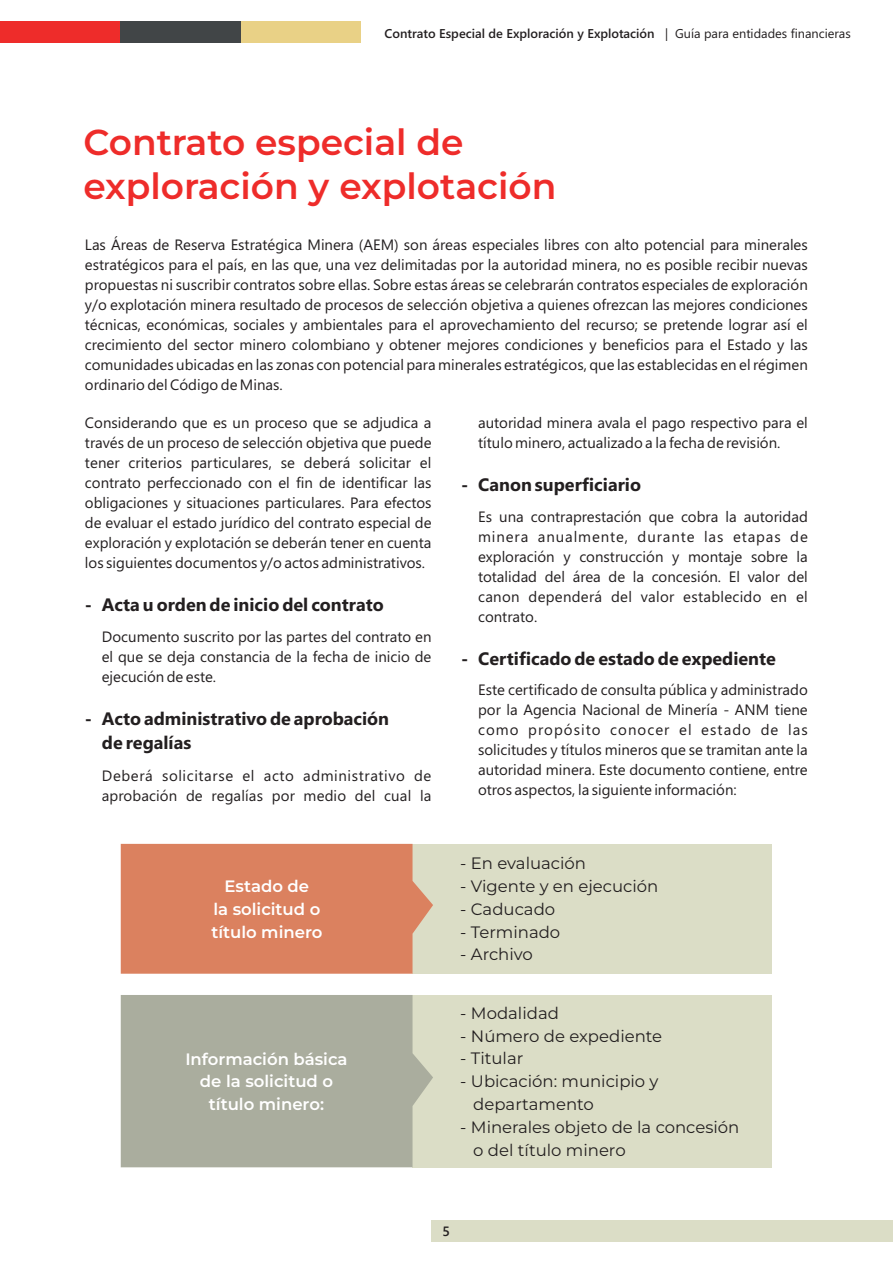
<style>
.page{position:relative;width:893px;height:1263px;background:#fff}
.page>*{position:absolute;margin:0;border:0;box-sizing:border-box;transform-origin:0 0}
.t1{font:600 36px/44.2px "Montserrat";color:#ee2c2a}
.t2{font:700 18px/24px "Segoe UI";color:#231f20}
.t3{font:16.5px/22.8px "Montserrat";color:#231f20}
.t4{font:600 16.5px/22.8px "Montserrat";color:#fff;text-align:center}
.t5{font:15px/20px "Segoe UI";color:#231f20;text-align:justify}
.t6{font:15px/20px "Segoe UI";letter-spacing:.035em;color:#231f20}
.t7{font:600 13.5px "Segoe UI";color:#231f20}
.t8{font:600 12.75px "Segoe UI";color:#231f20}
.s1{font-weight:400}
</style>
<div class="page">
<div style="left:431px;top:1220px;width:462px;height:22px;background:#dbddc6"></div>
<div style="left:240px;top:21px;width:121px;height:22px;background:#e9d186"></div>
<div style="left:120px;top:21px;width:120px;height:22px;background:#414547"></div>
<div style="left:0;top:21px;width:120px;height:22px;background:#ee2c2a"></div>
<div style="left:412px;top:844px;width:360px;height:130px;background:#dbddc6"></div>
<div style="left:412px;top:995px;width:360px;height:172px;background:#dbddc6"></div>
<div style="left:121px;top:844px;width:312px;height:130px;background:#db815f"></div>
<div style="left:121px;top:995px;width:312px;height:172px;background:#aaad9e"></div>
<p class="t8" style="left:385px;top:28px;width:468px">Contrato Especial de Exploración y Explotación <span class="s1">| Guía para entidades financieras</span></p>
<h1 class="t1" style="left:83px;top:120px;width:474px">Contrato especial de exploración y explotación</h1>
<p class="t5" style="left:85px;top:236px;width:724px">Las Áreas de Reserva Estratégica Minera (AEM) son áreas especiales libres con alto potencial para minerales estratégicos para el país, en las que, una vez delimitadas por la autoridad minera, no es posible recibir nuevas propuestas ni suscribir contratos sobre ellas. Sobre estas áreas se celebrarán contratos especiales de exploración y/o explotación minera resultado de procesos de selección objetiva a quienes ofrezcan las mejores condiciones técnicas, económicas, sociales y ambientales para el aprovechamiento del recurso; se pretende lograr así el crecimiento del sector minero colombiano y obtener mejores condiciones y beneficios para el Estado y las comunidades ubicadas en las zonas con potencial para minerales estratégicos, que las establecidas en el régimen ordinario del Código de Minas.</p>
<p class="t5" style="left:85px;top:414px;width:348px">Considerando que es un proceso que se adjudica a través de un proceso de selección objetiva que puede tener criterios particulares, se deberá solicitar el contrato perfeccionado con el fin de identificar las obligaciones y situaciones particulares. Para efectos de evaluar el estado jurídico del contrato especial de exploración y explotación se deberán tener en cuenta los siguientes documentos y/o actos administrativos.</p>
<p class="t2" style="left:85px;top:594px;width:300px">- Acta u orden de inicio del contrato</p>
<p class="t5" style="left:102px;top:628px;width:331px">Documento suscrito por las partes del contrato en el que se deja constancia de la fecha de inicio de ejecución de este.</p>
<p class="t2" style="left:102px;top:708px;width:289px;text-indent:-17px">- Acto administrativo de aprobación de regalías</p>
<p class="t6" style="left:102px;top:767px;width:331px">Deberá solicitarse el acto administrativo de aprobación de regalías por medio del cual la</p>
<p class="t5" style="left:478px;top:414px;width:331px">autoridad minera avala el pago respectivo para el título minero, actualizado a la fecha de revisión.</p>
<p class="t2" style="left:461px;top:474px;width:181px">- Canon superficiario</p>
<p class="t5" style="left:478px;top:508px;width:331px">Es una contraprestación que cobra la autoridad minera anualmente, durante las etapas de exploración y construcción y montaje sobre la totalidad del área de la concesión. El valor del canon dependerá del valor establecido en el contrato.</p>
<p class="t2" style="left:461px;top:648px;width:316px">- Certificado de estado de expediente</p>
<p class="t5" style="left:478px;top:682px;width:331px">Este certificado de consulta pública y administrado por la Agencia Nacional de Minería - ANM tiene como propósito conocer el estado de las solicitudes y títulos mineros que se tramitan ante la autoridad minera. Este documento contiene, entre otros aspectos, la siguiente información:</p>
<p class="t4" style="left:211px;top:875px;width:113px">Estado de<br>la solicitud o título minero</p>
<p class="t4" style="left:185px;top:1047px;width:164px">Información básica de la solicitud o título minero:</p>
<p class="t3" style="left:460px;top:852px;width:127px">- En evaluación</p>
<p class="t3" style="left:460px;top:875px;width:200px">- Vigente y en ejecución</p>
<p class="t3" style="left:460px;top:897px;width:96px">- Caducado</p>
<p class="t3" style="left:460px;top:920px;width:102px">- Terminado</p>
<p class="t3" style="left:460px;top:943px;width:74px">- Archivo</p>
<p class="t3" style="left:460px;top:1002px;width:100px">- Modalidad</p>
<p class="t3" style="left:460px;top:1024px;width:203px">- Número de expediente</p>
<p class="t3" style="left:460px;top:1047px;width:65px">- Titular</p>
<p class="t3" style="left:473px;top:1070px;width:187px;text-indent:-13px">- Ubicación: municipio y departamento</p>
<p class="t3" style="left:473px;top:1115px;width:268px;text-indent:-13px">- Minerales objeto de la concesión o del título minero</p>
<p class="t7" style="left:442px;top:1226px;width:9px">5</p>
</div>
